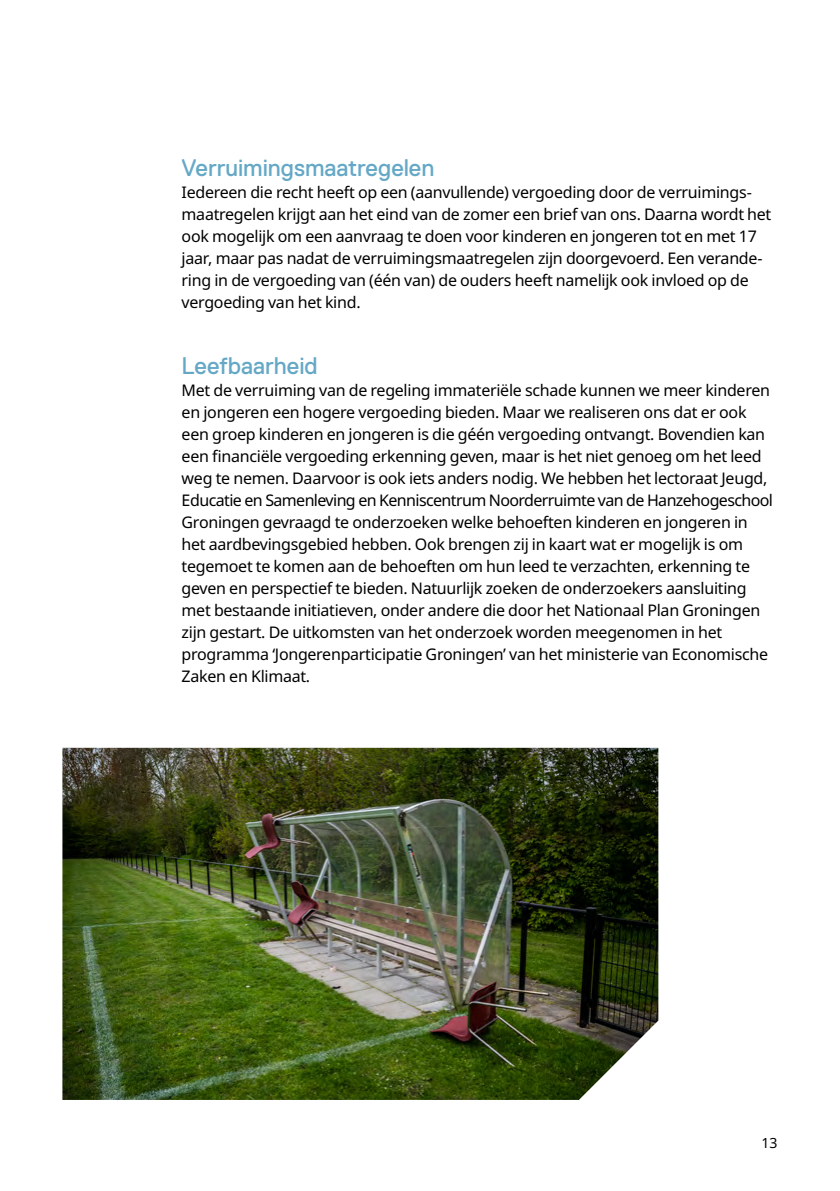
<style>
.page{position:relative;width:840px;height:1191px;background:#fff}
.page>*{position:absolute;margin:0;border:0;box-sizing:border-box;transform-origin:0 0}
.t1{font:24px "Replica";letter-spacing:-.005em;color:#65a8c6}
.t2{font:16px/22px "Noto Sans";letter-spacing:-.02em;color:#000}
.t3{font:14px "Noto Sans";color:#000}
</style>
<div class="page">
<img style="left:62px;top:748px;width:596px;height:352px">
<h2 class="t1" style="left:181px;top:154px;width:254px">Verruimingsmaatregelen</h2>
<p class="t2" style="left:181px;top:181px;width:591px">Iedereen die recht heeft op een (aanvullende) vergoeding door de verruimings&shy;maatregelen krijgt aan het eind van de zomer een brief van ons. Daarna wordt het ook mogelijk om een aanvraag te doen voor kinderen en jongeren tot en met 17 jaar, maar pas nadat de verruimingsmaatregelen zijn doorgevoerd. Een verande&shy;ring in de vergoeding van (één van) de ouders heeft namelijk ook invloed op de vergoeding van het kind.</p>
<h2 class="t1" style="left:181px;top:352px;width:137px">Leefbaarheid</h2>
<p class="t2" style="left:181px;top:379px;width:592px">Met de verruiming van de regeling immateriële schade kunnen we meer kinderen en jongeren een hogere vergoeding bieden. Maar we realiseren ons dat er ook een groep kinderen en jongeren is die géén vergoeding ontvangt. Bovendien kan een financiële vergoeding erkenning geven, maar is het niet genoeg om het leed weg te nemen. Daarvoor is ook iets anders nodig. We hebben het lectoraat Jeugd, Educatie en Samenleving en Kenniscentrum Noorderruimte van de Hanzehogeschool Groningen gevraagd te onderzoeken welke behoeften kinderen en jongeren in het aardbevingsgebied hebben. Ook brengen zij in kaart wat er mogelijk is om tegemoet te komen aan de behoeften om hun leed te verzachten, erkenning te geven en perspectief te bieden. Natuurlijk zoeken de onderzoekers aansluiting met bestaande initiatieven, onder andere die door het Nationaal Plan Groningen zijn gestart. De uitkomsten van het onderzoek worden meegenomen in het programma ‘Jongerenparticipatie Groningen’ van het ministerie van Economische Zaken en Klimaat.</p>
<p class="t3" style="left:761px;top:1133px;width:17px">13</p>
</div>
